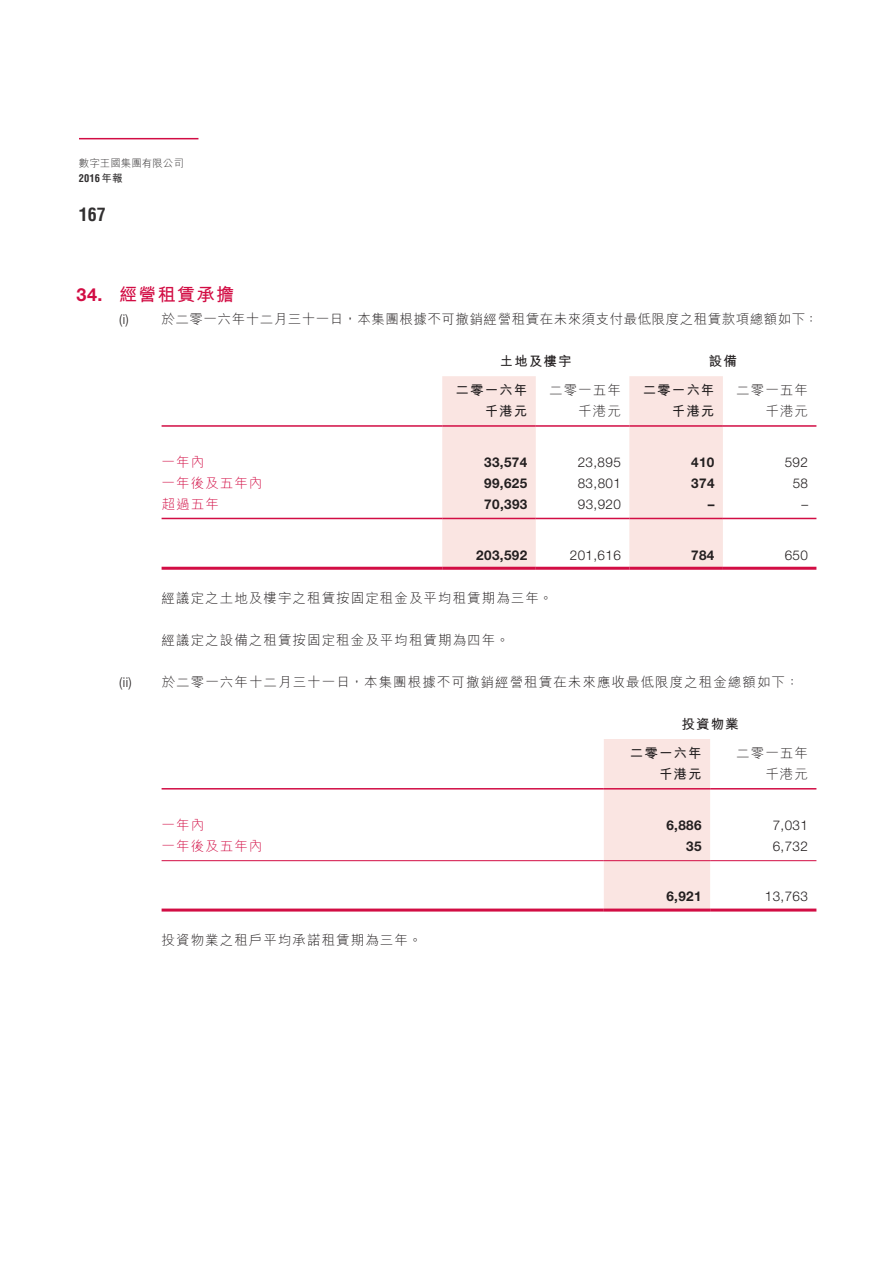
<style>
.page{position:relative;width:893px;height:1263px;background:#fff}
.page>*{position:absolute;margin:0;border:0;box-sizing:border-box;transform-origin:0 0}
.t1{font:700 18px "M Hei HK";letter-spacing:.08em;color:#d20d44}
.t2{font:700 condensed 18px "Helvetica LT Std";color:#312f30}
.t3{font:700 18px "Helvetica Neue LT Std";color:#d20d44}
.t4{font:300 13.5px "M Hei HK";letter-spacing:.08em;color:#231f20}
.t5{font:300 13.5px "Helvetica Neue LT Std";letter-spacing:.03em;color:#231f20}
.t6{font:300 13.5px "M Hei HK";letter-spacing:.04em;color:#231f20}
.t7{font:700 13.5px "Helvetica Neue LT Std";letter-spacing:.03em;color:#231f20}
.t8{font:700 13.5px "M Hei HK";letter-spacing:.08em;color:#231f20}
.t9{font:300 13.5px "M Hei HK";letter-spacing:.08em;color:#d20d44}
.t10{font:300 10.5px "M Hei HK";color:#312f30}
.t11{font:700 condensed 10.5px "Helvetica LT Std";color:#312f30}
.s1{font-family:"M Hei HK";font-stretch:normal}
</style>
<div class="page">
<hr style="left:79px;top:138px;width:119px;height:1px;background:#d20d44">
<svg style="left:442px;top:376px;width:281px;height:191px;fill:#fae5e2"></svg>
<hr style="left:162px;top:425px;width:280px;height:2px;background:#d20d44">
<hr style="left:442px;top:425px;width:94px;height:2px;background:#d20d44">
<hr style="left:536px;top:425px;width:93px;height:2px;background:#d20d44">
<hr style="left:629px;top:425px;width:94px;height:2px;background:#d20d44">
<hr style="left:723px;top:425px;width:93px;height:2px;background:#d20d44">
<hr style="left:162px;top:518px;width:280px;height:1px;background:#d20d44">
<hr style="left:442px;top:518px;width:94px;height:1px;background:#d20d44">
<hr style="left:536px;top:518px;width:93px;height:1px;background:#d20d44">
<hr style="left:629px;top:518px;width:94px;height:1px;background:#d20d44">
<hr style="left:723px;top:518px;width:93px;height:1px;background:#d20d44">
<hr style="left:162px;top:567px;width:280px;height:3px;background:#d20d44">
<hr style="left:442px;top:567px;width:94px;height:3px;background:#d20d44">
<hr style="left:536px;top:567px;width:93px;height:3px;background:#d20d44">
<hr style="left:629px;top:567px;width:94px;height:3px;background:#d20d44">
<hr style="left:723px;top:567px;width:93px;height:3px;background:#d20d44">
<div style="left:604px;top:739px;width:106px;height:169px;background:#fae5e2"></div>
<hr style="left:162px;top:788px;width:442px;height:1px;background:#d20d44">
<hr style="left:604px;top:788px;width:106px;height:1px;background:#d20d44">
<hr style="left:710px;top:788px;width:106px;height:1px;background:#d20d44">
<hr style="left:162px;top:860px;width:442px;height:1px;background:#d20d44">
<hr style="left:604px;top:860px;width:106px;height:1px;background:#d20d44">
<hr style="left:710px;top:860px;width:106px;height:1px;background:#d20d44">
<hr style="left:162px;top:908px;width:442px;height:3px;background:#d20d44">
<hr style="left:604px;top:908px;width:106px;height:3px;background:#d20d44">
<hr style="left:710px;top:908px;width:106px;height:3px;background:#d20d44">
<p class="t10" style="left:79px;top:155px;width:106px">數字王國集團有限公司</p>
<p class="t11" style="left:79px;top:171px;width:45px">2016<span class="s1">年報</span></p>
<h1 class="t2" style="left:79px;top:203px;width:28px">167</h1>
<h1 class="t3" style="left:77px;top:283px;width:28px">34.</h1>
<h1 class="t1" style="left:119px;top:281px;width:117px">經營租賃承擔</h1>
<p class="t5" style="left:119px;top:311px;width:11px">)i(</p>
<p class="t5" style="left:119px;top:674px;width:14px">)i i(</p>
<p class="t6" style="left:162px;top:310px;width:658px">於二零一六年十二月三十一日，本集團根據不可撤銷經營租賃在未來須支付最低限度之租賃款項總額如下：</p>
<p class="t8" style="left:500px;top:351px;width:73px">土地及樓宇</p>
<p class="t8" style="left:709px;top:351px;width:30px">設備</p>
<p class="t8" style="left:456px;top:381px;width:73px">二零一六年</p>
<p class="t4" style="left:549px;top:381px;width:73px">二零一五年</p>
<p class="t8" style="left:643px;top:381px;width:73px">二零一六年</p>
<p class="t4" style="left:736px;top:381px;width:73px">二零一五年</p>
<p class="t8" style="left:485px;top:402px;width:44px">千港元</p>
<p class="t4" style="left:578px;top:402px;width:44px">千港元</p>
<p class="t8" style="left:672px;top:402px;width:44px">千港元</p>
<p class="t4" style="left:765px;top:402px;width:44px">千港元</p>
<p class="t9" style="left:162px;top:453px;width:44px">一年內</p>
<p class="t7" style="left:484px;top:454px;width:45px">33,574</p>
<p class="t5" style="left:578px;top:454px;width:45px">23,895</p>
<p class="t7" style="left:691px;top:454px;width:25px">410</p>
<p class="t5" style="left:785px;top:454px;width:25px">592</p>
<p class="t9" style="left:162px;top:474px;width:102px">一年後及五年內</p>
<p class="t7" style="left:484px;top:475px;width:45px">99,625</p>
<p class="t5" style="left:578px;top:475px;width:45px">83,801</p>
<p class="t7" style="left:691px;top:475px;width:25px">374</p>
<p class="t5" style="left:793px;top:475px;width:17px">58</p>
<p class="t9" style="left:162px;top:495px;width:59px">超過五年</p>
<p class="t7" style="left:484px;top:496px;width:45px">70,393</p>
<p class="t5" style="left:578px;top:496px;width:45px">93,920</p>
<p class="t7" style="left:708px;top:496px;width:8px">–</p>
<p class="t5" style="left:801px;top:496px;width:8px">–</p>
<p class="t7" style="left:476px;top:546px;width:53px">203,592</p>
<p class="t4" style="left:162px;top:588px;width:393px">經議定之土地及樓宇之租賃按固定租金及平均租賃期為三年。</p>
<p class="t4" style="left:162px;top:630px;width:349px">經議定之設備之租賃按固定租金及平均租賃期為四年。</p>
<p class="t4" style="left:162px;top:672px;width:639px">於二零一六年十二月三十一日，本集團根據不可撤銷經營租賃在未來應收最低限度之租金總額如下：</p>
<p class="t7" style="left:691px;top:546px;width:25px">784</p>
<p class="t5" style="left:570px;top:546px;width:53px">201,616</p>
<p class="t5" style="left:785px;top:546px;width:25px">650</p>
<p class="t8" style="left:682px;top:714px;width:59px">投資物業</p>
<p class="t4" style="left:736px;top:744px;width:73px">二零一五年</p>
<p class="t8" style="left:630px;top:743px;width:73px">二零一六年</p>
<p class="t9" style="left:162px;top:815px;width:44px">一年內</p>
<p class="t9" style="left:162px;top:836px;width:102px">一年後及五年內</p>
<p class="t4" style="left:162px;top:930px;width:262px">投資物業之租戶平均承諾租賃期為三年。</p>
<p class="t8" style="left:659px;top:764px;width:44px">千港元</p>
<p class="t4" style="left:765px;top:765px;width:44px">千港元</p>
<p class="t7" style="left:666px;top:817px;width:37px">6,886</p>
<p class="t5" style="left:773px;top:817px;width:37px">7,031</p>
<p class="t7" style="left:686px;top:838px;width:17px">35</p>
<p class="t5" style="left:773px;top:838px;width:37px">6,732</p>
<p class="t7" style="left:666px;top:888px;width:37px">6,921</p>
<p class="t5" style="left:765px;top:888px;width:45px">13,763</p>
</div>
